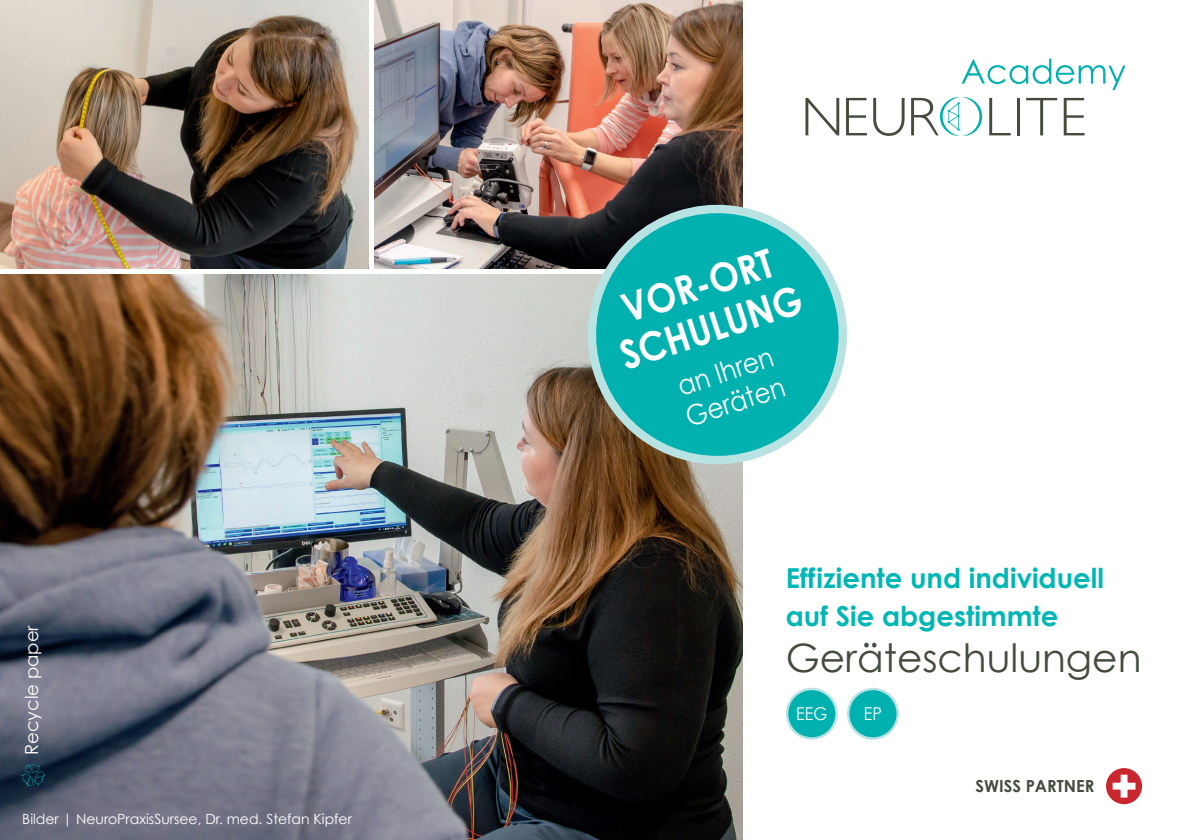
<style>
.page{position:relative;width:1191px;height:840px;background:#fff}
.page>*{position:absolute;margin:0;border:0;box-sizing:border-box;transform-origin:0 0}
.t1{font:700 39.8px/43.8px "Century Gothic";color:#fff;text-align:center;scale:.9 1}
.t2{font:39px "Century Gothic";color:#434c3d}
.t3{font:27.8px/31.8px "Century Gothic";color:#fff;scale:.9 1}
.t4{font:700 27.4px/37.2px "Century Gothic";color:#00b7b6}
.t5{font:18px "Century Gothic";color:#fff}
.t6{font:17.8px "Century Gothic";color:#fff;scale:.9 1}
.t7{font:700 16.6px "Century Gothic";color:#434c3d}
.t8{font:14px "Century Gothic";color:#fff}
</style>
<div class="page">
<img style="left:0;top:274px;width:743px;height:565px">
<img style="left:0;top:0;width:369px;height:268px">
<div style="left:848px;top:688px;width:49px;height:50px;background:#00b1b0;border-radius:50%"></div>
<div style="left:847px;top:687px;width:52px;height:52px;border:2px solid #b9e2e3;border-radius:50%"></div>
<div style="left:787px;top:688px;width:49px;height:50px;background:#00b1b0;border-radius:50%"></div>
<div style="left:786px;top:687px;width:51px;height:52px;border:2px solid #b9e2e3;border-radius:50%"></div>
<div style="left:1106px;top:767px;width:36px;height:36px;background:#c9262f;border-radius:18px"></div>
<svg style="left:1112px;top:774px;width:23px;height:23px"></svg>
<svg style="left:805px;top:98px;width:34px;height:37px"></svg>
<svg style="left:846px;top:98px;width:21px;height:37px"></svg>
<svg style="left:873px;top:98px;width:31px;height:38px"></svg>
<svg style="left:989px;top:98px;width:21px;height:37px"></svg>
<hr style="left:1017px;top:98px;width:2px;height:37px;background:#434c3d">
<svg style="left:1026px;top:98px;width:31px;height:37px"></svg>
<svg style="left:1063px;top:98px;width:21px;height:37px"></svg>
<svg style="left:911px;top:97px;width:71px;height:39px"></svg>
<svg style="left:961px;top:59px;width:164px;height:31px"></svg>
<svg style="left:21px;top:763px;width:24px;height:22px"></svg>
<img style="left:374px;top:0;width:369px;height:268px">
<svg style="left:576px;top:194px;width:271px;height:281px;background:#40aba8"></svg>
<p class="t5" style="left:21px;top:754px;width:132px;rotate:-90deg">Recycle paper</p>
<p class="t8" style="left:22px;top:809px;width:331px">Bilder | NeuroPraxisSursee, Dr. med. Stefan Kipfer</p>
<h1 class="t1" style="left:601px;top:293px;width:211px;rotate:-18deg">VOR-ORT<br>SCHULUNG</h1>
<h3 class="t3" style="left:671px;top:371px;width:116px;rotate:-18deg">an Ihren<br>Geräten</h3>
<h3 class="t4" style="left:786px;top:558px;width:320px">Effiziente und individuell auf Sie abgestimmte</h3>
<h2 class="t2" style="left:786px;top:633px;width:357px">Geräteschulungen</h2>
<p class="t6" style="left:796px;top:702px;width:36px">EEG</p>
<p class="t6" style="left:864px;top:702px;width:21px">EP</p>
<p class="t7" style="left:975px;top:775px;width:120px">SWISS PARTNER</p>
</div>
